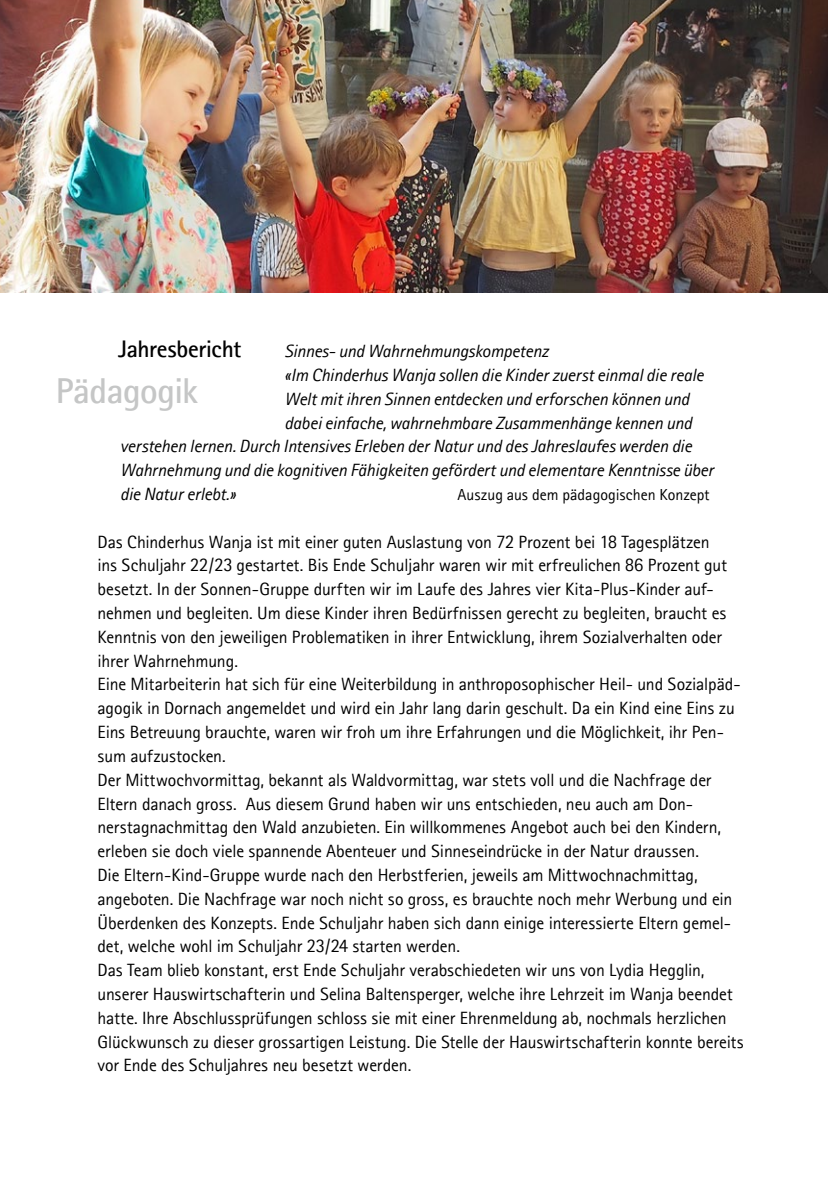
<style>
.page{position:relative;width:828px;height:1191px;background:#fff}
.page>*{position:absolute;margin:0;border:0;box-sizing:border-box;transform-origin:0 0}
.t1{font:600 36px "Rotis II Sans Pro";letter-spacing:-.015em;color:#c5c6c6}
.t2{font:600 24px "Rotis II Sans Pro";letter-spacing:-.015em;color:#000}
.t3{font:17.8px/23.8px "Rotis II Sans Pro";letter-spacing:-.005em;color:#000}
.t4{font:italic 17.8px "Rotis II Sans Pro";letter-spacing:-.01em;color:#000}
.t5{font:16px "Rotis II Sans Pro";color:#000}
</style>
<div class="page">
<img style="left:0;top:0;width:827px;height:292px">
<img style="left:827px;top:0;width:1px;height:292px">
<h2 class="t2" style="left:118px;top:336px;width:125px">Jahresbericht</h2>
<h1 class="t1" style="left:56px;top:370px;width:144px">Pädagogik</h1>
<p class="t4" style="left:284px;top:341px;width:265px">Sinnes- und Wahrnehmungskompetenz</p>
<p class="t4" style="left:284px;top:365px;width:420px">«Im Chinderhus Wanja sollen die Kinder zuerst einmal die reale</p>
<p class="t4" style="left:284px;top:389px;width:406px">Welt mit ihren Sinnen entdecken und erforschen können und</p>
<p class="t4" style="left:284px;top:412px;width:409px">dabei einfache, wahrnehmbare Zusammenhänge kennen und</p>
<p class="t4" style="left:120px;top:436px;width:573px">verstehen lernen. Durch Intensives Erleben der Natur und des Jahreslaufes werden die</p>
<p class="t4" style="left:120px;top:460px;width:595px">Wahrnehmung und die kognitiven Fähigkeiten gefördert und elementare Kenntnisse über</p>
<p class="t4" style="left:120px;top:484px;width:117px">die Natur erlebt.»</p>
<p class="t5" style="left:457px;top:485px;width:254px">Auszug aus dem pädagogischen Konzept</p>
<p class="t3" style="left:97px;top:530px;width:648px">Das Chinderhus Wanja ist mit einer guten Auslastung von 72 Prozent bei 18 Tagesplätzen<br>ins Schuljahr 22/23 gestartet. Bis Ende Schuljahr waren wir mit erfreulichen 86 Prozent gut besetzt. In der Sonnen-Gruppe durften wir im Laufe des Jahres vier Kita-Plus-Kinder auf&shy;nehmen und begleiten. Um diese Kinder ihren Bedürfnissen gerecht zu begleiten, braucht es Kenntnis von den jeweiligen Problematiken in ihrer Entwicklung, ihrem Sozialverhalten oder ihrer Wahrnehmung.<br>Eine Mitarbeiterin hat sich für eine Weiterbildung in anthroposophischer Heil- und Sozialpäd&shy;agogik in Dornach angemeldet und wird ein Jahr lang darin geschult. Da ein Kind eine Eins zu Eins Betreuung brauchte, waren wir froh um ihre Erfahrungen und die Möglichkeit, ihr Pen&shy;sum aufzustocken.<br>Der Mittwochvormittag, bekannt als Waldvormittag, war stets voll und die Nachfrage der Eltern danach gross. Aus diesem Grund haben wir uns entschieden, neu auch am Don&shy;nerstagnachmittag den Wald anzubieten. Ein willkommenes Angebot auch bei den Kindern, erleben sie doch viele spannende Abenteuer und Sinneseindrücke in der Natur draussen.<br>Die Eltern-Kind-Gruppe wurde nach den Herbstferien, jeweils am Mittwochnachmittag, angeboten. Die Nachfrage war noch nicht so gross, es brauchte noch mehr Werbung und ein Überdenken des Konzepts. Ende Schuljahr haben sich dann einige interessierte Eltern gemel&shy;det, welche wohl im Schuljahr 23/24 starten werden.<br>Das Team blieb konstant, erst Ende Schuljahr verabschiedeten wir uns von Lydia Hegglin, unserer Hauswirtschafterin und Selina Baltensperger, welche ihre Lehrzeit im Wanja beendet hatte. Ihre Abschlussprüfungen schloss sie mit einer Ehrenmeldung ab, nochmals herzlichen Glückwunsch zu dieser grossartigen Leistung. Die Stelle der Hauswirtschafterin konnte bereits vor Ende des Schuljahres neu besetzt werden.</p>
</div>
